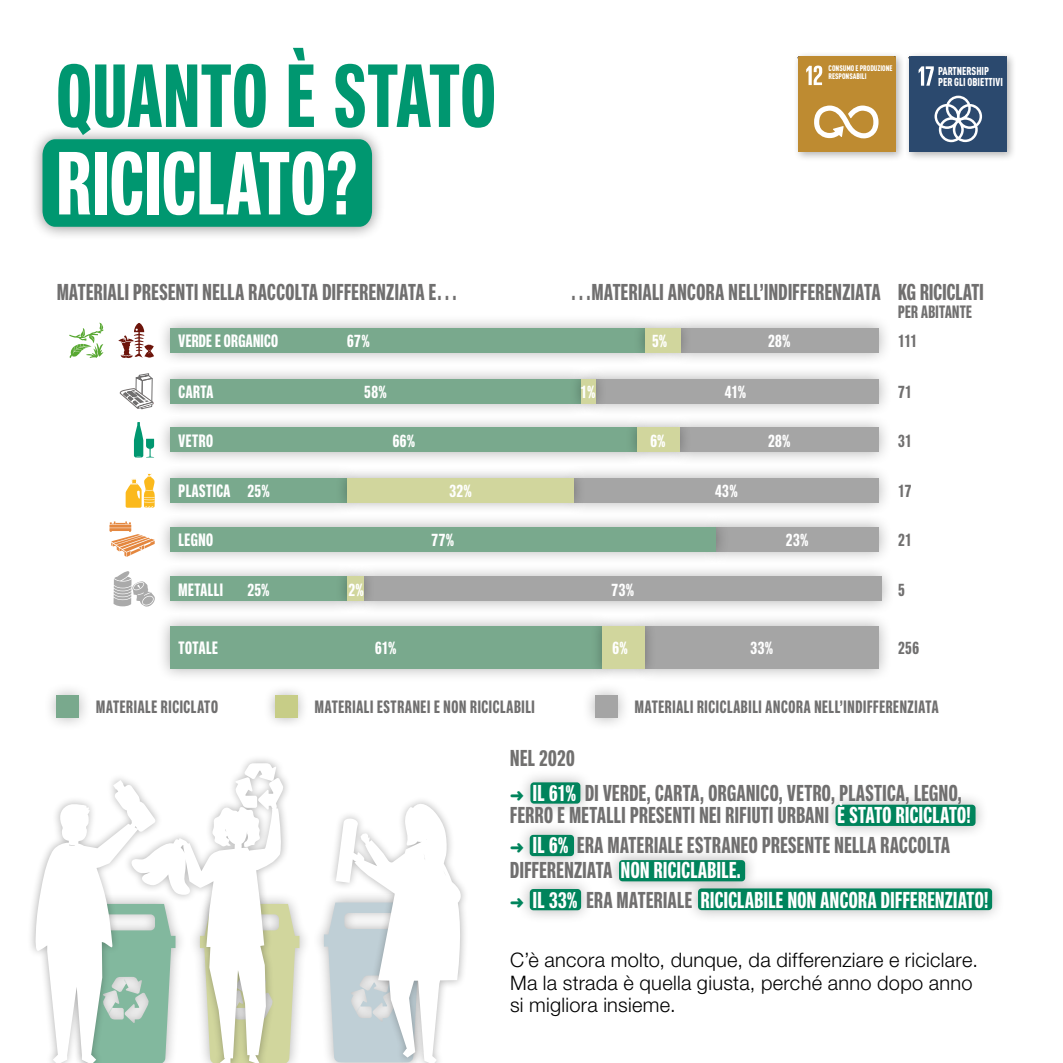
<style>
.page{position:relative;width:1063px;height:1063px;background:#fff}
.page>*{position:absolute;margin:0;border:0;box-sizing:border-box;transform-origin:0 0}
.t1{font:87.5px "Neue Helvetica 79 Cm Bd";letter-spacing:.01em;color:#009770}
.t2{font:87.5px "Neue Helvetica 79 Cm Bd";letter-spacing:.015em;color:#fff}
.t3{font:22.5px/35px "Neue Helvetica 79 Cm Bd";letter-spacing:.02em;color:#706f6f}
.t4{font:22.5px/30px "Neue Helvetica 79 Cm Bd";letter-spacing:.02em;color:#fff}
.t5{font:300 20px/22.5px "Helvetica Neue LT Std";letter-spacing:.015em;color:#000}
.t6{font:17.5px "Neue Helvetica 79 Cm Bd";letter-spacing:.035em;color:#706f6f}
.t7{font:17.5px "Neue Helvetica 79 Cm Bd";letter-spacing:.025em;color:#fff}
.t8{font:17.5px/29.5px "Neue Helvetica 79 Cm Bd";letter-spacing:.015em;color:#706f6f}
.t9{font:900 condensed 11.25px/11.2px "DIN Pro";color:#fff;scale:.9 1}
.t10{font:900 condensed 8px/8px "DIN Pro";color:#fff;scale:.9 1}
.s1{color:#71706f}
.s2{color:#00845c}
.s3{color:#fff}
.s4{color:#706f6f}
</style>
<div class="page">
<div style="left:188px;top:892px;width:123px;height:171px;background:#000;opacity:.3"></div>
<svg style="left:292px;top:904px;width:7px;height:159px"></svg>
<div style="left:27px;top:773px;width:136px;height:290px;background:#000;opacity:.3"></div>
<svg style="left:35px;top:780px;width:88px;height:283px"></svg>
<svg style="left:324px;top:800px;width:139px;height:263px"></svg>
<div style="left:123px;top:755px;width:169px;height:308px;background:#000;opacity:.3"></div>
<svg style="left:131px;top:763px;width:152px;height:300px"></svg>
<div style="left:517px;top:769px;width:77px;height:48px;background:#000;opacity:.3"></div>
<div style="left:530px;top:782px;width:50px;height:22px;background:#00845c;border-radius:4px"></div>
<div style="left:516px;top:821px;width:71px;height:49px;background:#000;opacity:.3"></div>
<div style="left:530px;top:835px;width:44px;height:21px;background:#00845c;border-radius:4px"></div>
<div style="left:516px;top:875px;width:78px;height:49px;background:#000;opacity:.3"></div>
<div style="left:530px;top:889px;width:51px;height:21px;background:#00845c;border-radius:4px"></div>
<div style="left:684px;top:875px;width:322px;height:49px;background:#000;opacity:.3"></div>
<div style="left:698px;top:888px;width:294px;height:22px;background:#00845c;border-radius:4px"></div>
<div style="left:822px;top:791px;width:167px;height:49px;background:#000;opacity:.3"></div>
<div style="left:836px;top:805px;width:140px;height:21px;background:#00845c;border-radius:4px"></div>
<div style="left:605px;top:846px;width:153px;height:49px;background:#000;opacity:.3"></div>
<div style="left:619px;top:860px;width:126px;height:21px;background:#00845c;border-radius:4px"></div>
<div style="left:29px;top:126px;width:357px;height:115px;background:#000;opacity:.45"></div>
<div style="left:43px;top:139px;width:329px;height:88px;background:#009770"></div>
<div style="left:667px;top:314px;width:225px;height:52px;background:#000;opacity:.3"></div>
<div style="left:680px;top:328px;width:199px;height:25px;background:#a5a5a5"></div>
<div style="left:157px;top:314px;width:502px;height:52px;background:#000;opacity:.3"></div>
<div style="left:170px;top:328px;width:475px;height:25px;background:#79a98d"></div>
<div style="left:633px;top:316px;width:59px;height:48px;background:#000;opacity:.3"></div>
<div style="left:645px;top:328px;width:35px;height:25px;background:#d1d69d"></div>
<div style="left:580px;top:365px;width:312px;height:52px;background:#000;opacity:.3"></div>
<div style="left:594px;top:379px;width:285px;height:24px;background:#a5a5a5"></div>
<div style="left:156px;top:365px;width:439px;height:52px;background:#000;opacity:.3"></div>
<div style="left:170px;top:379px;width:411px;height:24px;background:#79a98d"></div>
<div style="left:569px;top:367px;width:38px;height:48px;background:#000;opacity:.3"></div>
<div style="left:581px;top:379px;width:14px;height:24px;background:#d1d69d"></div>
<div style="left:667px;top:414px;width:225px;height:52px;background:#000;opacity:.3"></div>
<div style="left:680px;top:427px;width:199px;height:25px;background:#a5a5a5"></div>
<div style="left:156px;top:414px;width:495px;height:52px;background:#000;opacity:.3"></div>
<div style="left:170px;top:427px;width:468px;height:25px;background:#79a98d"></div>
<div style="left:625px;top:415px;width:67px;height:49px;background:#000;opacity:.3"></div>
<div style="left:637px;top:427px;width:43px;height:25px;background:#d1d69d"></div>
<div style="left:702px;top:513px;width:190px;height:52px;background:#000;opacity:.3"></div>
<div style="left:716px;top:527px;width:163px;height:25px;background:#a5a5a5"></div>
<div style="left:156px;top:513px;width:574px;height:52px;background:#000;opacity:.3"></div>
<div style="left:170px;top:527px;width:546px;height:25px;background:#79a98d"></div>
<div style="left:351px;top:563px;width:544px;height:52px;background:#000;opacity:.3"></div>
<div style="left:364px;top:576px;width:518px;height:25px;background:#a5a5a5"></div>
<div style="left:156px;top:563px;width:205px;height:52px;background:#000;opacity:.3"></div>
<div style="left:170px;top:576px;width:177px;height:25px;background:#79a98d"></div>
<div style="left:335px;top:564px;width:41px;height:49px;background:#000;opacity:.3"></div>
<div style="left:347px;top:576px;width:17px;height:25px;background:#d1d69d"></div>
<div style="left:631px;top:612px;width:261px;height:71px;background:#000;opacity:.3"></div>
<div style="left:645px;top:626px;width:234px;height:43px;background:#a5a5a5"></div>
<div style="left:156px;top:612px;width:460px;height:71px;background:#000;opacity:.3"></div>
<div style="left:170px;top:626px;width:432px;height:43px;background:#79a98d"></div>
<div style="left:590px;top:614px;width:67px;height:67px;background:#000;opacity:.3"></div>
<div style="left:602px;top:626px;width:43px;height:43px;background:#d1d69d"></div>
<div style="left:560px;top:464px;width:332px;height:52px;background:#000;opacity:.3"></div>
<div style="left:574px;top:478px;width:305px;height:25px;background:#a5a5a5"></div>
<div style="left:156px;top:464px;width:205px;height:52px;background:#000;opacity:.3"></div>
<div style="left:170px;top:478px;width:177px;height:25px;background:#79a98d"></div>
<div style="left:335px;top:466px;width:251px;height:49px;background:#000;opacity:.3"></div>
<div style="left:347px;top:478px;width:227px;height:25px;background:#d1d69d"></div>
<div style="left:793px;top:51px;width:113px;height:111px;background:#000;opacity:.3"></div>
<div style="left:798px;top:57px;width:98px;height:95px;background:#be8b31"></div>
<svg style="left:806px;top:66px;width:16px;height:19px"></svg>
<svg style="left:814px;top:106px;width:65px;height:32px"></svg>
<div style="left:904px;top:51px;width:113px;height:111px;background:#000;opacity:.3"></div>
<div style="left:909px;top:57px;width:98px;height:95px;background:#2b496e"></div>
<svg style="left:919px;top:66px;width:15px;height:20px"></svg>
<svg style="left:935px;top:96px;width:47px;height:46px"></svg>
<div style="left:43px;top:682px;width:49px;height:50px;background:#000;opacity:.3"></div>
<div style="left:57px;top:696px;width:22px;height:22px;background:#79a98d"></div>
<div style="left:263px;top:684px;width:46px;height:46px;background:#000;opacity:.3"></div>
<div style="left:275px;top:696px;width:22px;height:22px;background:#c7cd87"></div>
<div style="left:581px;top:682px;width:50px;height:50px;background:#000;opacity:.3"></div>
<div style="left:595px;top:696px;width:22px;height:22px;background:#a5a5a5"></div>
<svg style="left:118px;top:323px;width:36px;height:35px"></svg>
<svg style="left:69px;top:323px;width:35px;height:35px"></svg>
<svg style="left:126px;top:473px;width:29px;height:35px"></svg>
<svg style="left:109px;top:521px;width:46px;height:36px"></svg>
<svg style="left:114px;top:571px;width:41px;height:36px"></svg>
<svg style="left:134px;top:422px;width:20px;height:36px"></svg>
<svg style="left:119px;top:373px;width:35px;height:37px"></svg>
<h1 class="t1" style="left:57px;top:43px;width:440px">QUANTO È STATO</h1>
<h1 class="t2" style="left:57px;top:130px;width:302px">RICICLATO?</h1>
<p class="t10" style="left:829px;top:64px;width:72px">CONSUMO E PRODUZIONE<br>RESPONSABILI</p>
<p class="t9" style="left:938px;top:64px;width:73px">PARTNERSHIP<br>PER GLI OBIETTIVI</p>
<p class="t3" style="left:57px;top:275px;width:403px">MATERIALI PRESENTI NELLA RACCOLTA DIFFERENZIATA E…</p>
<p class="t3" style="left:570px;top:275px;width:415px">…MATERIALI ANCORA NELL’INDIFFERENZIATA KG RICICLATI</p>
<p class="t8" style="left:898px;top:297px;width:75px">PER ABITANTE<br>111</p>
<p class="t6" style="left:898px;top:381px;width:15px">71</p>
<p class="t7" style="left:179px;top:331px;width:101px">VERDE E ORGANICO</p>
<p class="t7" style="left:179px;top:381px;width:36px">CARTA</p>
<p class="t7" style="left:347px;top:331px;width:24px">67%</p>
<p class="t7" style="left:364px;top:381px;width:24px">58%</p>
<p class="t7" style="left:652px;top:331px;width:17px">5%</p>
<p class="t7" style="left:768px;top:331px;width:24px">28%</p>
<p class="t7" style="left:725px;top:381px;width:23px">41%</p>
<p class="t7" style="left:768px;top:430px;width:24px">28%</p>
<p class="t7" style="left:715px;top:481px;width:24px">43%</p>
<p class="t7" style="left:786px;top:529px;width:24px">23%</p>
<p class="t7" style="left:581px;top:381px;width:16px">1%</p>
<p class="t7" style="left:179px;top:430px;width:36px">VETRO</p>
<p class="t7" style="left:179px;top:481px;width:53px">PLASTICA</p>
<p class="t7" style="left:179px;top:529px;width:36px">LEGNO</p>
<p class="t7" style="left:179px;top:579px;width:46px">METALLI</p>
<p class="t7" style="left:393px;top:430px;width:24px">66%</p>
<p class="t7" style="left:651px;top:430px;width:17px">6%</p>
<p class="t6" style="left:898px;top:430px;width:15px">31</p>
<p class="t6" style="left:898px;top:481px;width:15px">17</p>
<p class="t6" style="left:898px;top:529px;width:15px">21</p>
<p class="t6" style="left:898px;top:579px;width:8px">5</p>
<p class="t7" style="left:248px;top:481px;width:24px">25%</p>
<p class="t7" style="left:449px;top:481px;width:24px">32%</p>
<p class="t7" style="left:432px;top:529px;width:24px">77%</p>
<p class="t7" style="left:247px;top:579px;width:24px">25%</p>
<p class="t7" style="left:349px;top:579px;width:17px">2%</p>
<p class="t7" style="left:612px;top:579px;width:24px">73%</p>
<p class="t7" style="left:179px;top:638px;width:41px">TOTALE</p>
<p class="t7" style="left:375px;top:638px;width:23px">61%</p>
<p class="t7" style="left:613px;top:638px;width:17px">6%</p>
<p class="t7" style="left:751px;top:638px;width:24px">33%</p>
<p class="t6" style="left:898px;top:638px;width:22px">256</p>
<p class="t6" style="left:96px;top:696px;width:123px">MATERIALE RICICLATO</p>
<p class="t6" style="left:315px;top:696px;width:221px">MATERIALI ESTRANEI E NON RICICLABILI</p>
<p class="t6" style="left:635px;top:696px;width:305px">MATERIALI RICICLABILI ANCORA NELL’INDIFFERENZIATA</p>
<p class="t3" style="left:510px;top:740px;width:453px"><span class="s1">NEL 2020<br></span><span class="s2">➜</span> <span class="s3">IL 61%</span> DI VERDE, CARTA, ORGANICO, VETRO, PLASTICA, LEGNO,</p>
<p class="t3" style="left:510px;top:800px;width:462px;line-height:30px">FERRO E METALLI PRESENTI NEI RIFIUTI URBANI <span class="s3">È STATO RICICLATO! </span><span class="s2">➜</span> <span class="s3">IL 6%</span> ERA MATERIALE ESTRANEO PRESENTE NELLA RACCOLTA</p>
<p class="t4" style="left:510px;top:855px;width:480px"><span class="s4">DIFFERENZIATA</span> NON RICICLABILE.<br><span class="s2">➜</span> IL 33% <span class="s4">ERA MATERIALE</span> RICICLABILE NON ANCORA DIFFERENZIATO!</p>
<p class="t5" style="left:510px;top:948px;width:469px">C’è ancora molto, dunque, da differenziare e riciclare.<br>Ma la strada è quella giusta, perché anno dopo anno si migliora insieme.</p>
</div>
